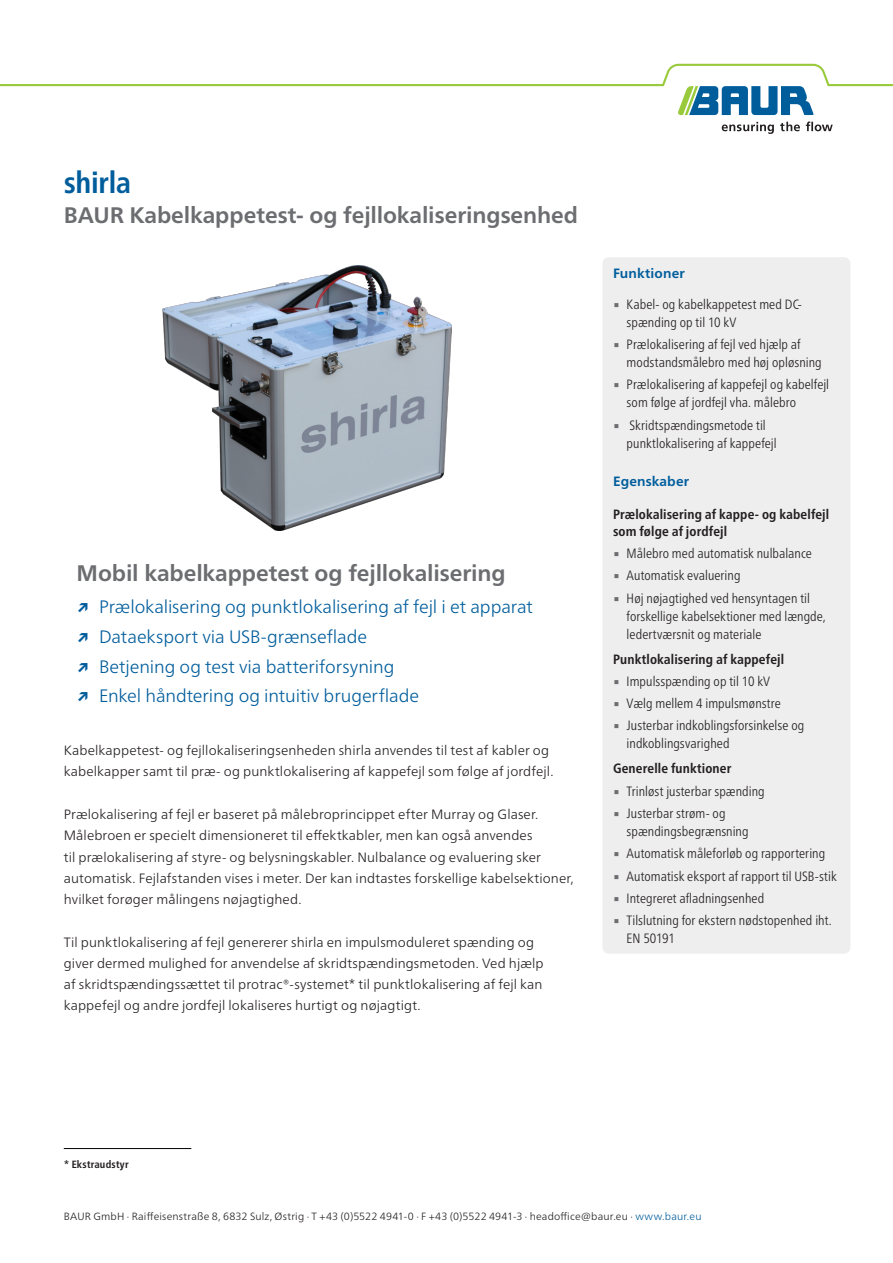
<style>
.page{position:relative;width:893px;height:1263px;background:#fff}
.page>*{position:absolute;margin:0;border:0;box-sizing:border-box;transform-origin:0 0}
.DB_-_Titel_Produktna{font:700 condensed 30px "Frutiger Neue LTW1 G";letter-spacing:-.01em;color:#005d9c}
.DB_-_Titel_Produktbe{font:700 22.5px "Frutiger Neue LTW1 G";letter-spacing:-.005em;color:#6c6d70}
.DB_-_Aufzählung_USP{font:700 22.5px "Frutiger Neue LTW1 G";letter-spacing:-.005em;color:#6c6d70}
.t1{font:300 18px "Frutiger Neue LTW1 G";letter-spacing:-.005em;color:#005d9c}
.DB___Fließtext{font:300 13.5px/21.3px "Frutiger Neue LTW1 G";letter-spacing:.01em;color:#231f20}
.t2{font:300 condensed 13.5px/18px "Frutiger Neue LTW1 G";letter-spacing:.005em;color:#231f20}
.DB_-_Condensed_Unter{font:700 condensed 13.5px/16.5px "Frutiger Neue LTW1 G";letter-spacing:.01em;color:#231f20}
.DB_-_Condensed_Übers{font:700 13.5px "Frutiger Neue LTW1 G";letter-spacing:.01em;color:#005d9c}
.t3{font:300 10.5px "Frutiger Neue LTW1 G";letter-spacing:.015em;color:#231f20}
.DB_-_Fußnote{font:700 condensed 10.5px "Frutiger Neue LTW1 G";letter-spacing:.02em;color:#231f20}
.s1{font-weight:700}
.s2{font-family:"Lucida Sans Unicode";font-weight:400;font-stretch:normal;color:#6c6d70}
.s3{color:#005d9c}
</style>
<div class="page">
<svg style="left:722px;top:122px;width:52px;height:12px"></svg>
<svg style="left:780px;top:122px;width:20px;height:9px"></svg>
<svg style="left:806px;top:122px;width:27px;height:9px"></svg>
<svg style="left:0;top:64px;width:893px;height:51px"></svg>
<div style="left:602px;top:257px;width:248px;height:697px;background:#eeeeef;border-radius:6px"></div>
<img style="left:163px;top:266px;width:288px;height:264px">
<hr style="left:64px;top:1148px;width:127px;height:1px;background:#000">
<p class="DB_-_Titel_Produktna" style="left:64px;top:160px;width:69px">shirla</p>
<p class="DB_-_Titel_Produktbe" style="left:64px;top:199px;width:516px">BAUR Kabelkappetest- og fejllokaliseringsenhed</p>
<p class="DB_-_Aufzählung_USP" style="left:77px;top:557px;width:431px">Mobil kabelkappetest og fejllokalisering</p>
<p class="t1" style="left:77px;top:594px;width:458px"><span class="s1">↗</span> Prælokalisering og punktlokalisering af fejl i et apparat</p>
<p class="t1" style="left:77px;top:623px;width:292px"><span class="s1">↗</span> Dataeksport via USB-grænseflade</p>
<p class="t1" style="left:77px;top:653px;width:319px"><span class="s1">↗</span> Betjening og test via batteriforsyning</p>
<p class="t1" style="left:77px;top:683px;width:344px"><span class="s1">↗</span> Enkel håndtering og intuitiv brugerflade</p>
<p class="DB___Fließtext" style="left:64px;top:739px;width:491px">Kabelkappetest- og fejllokaliseringsenheden shirla anvendes til test af kabler og kabelkapper samt til præ- og punktlokalisering af kappefejl som følge af jordfejl.</p>
<p class="DB___Fließtext" style="left:64px;top:803px;width:511px">Prælokalisering af fejl er baseret på målebroprincippet efter Murray og Glaser.<br>Målebroen er specielt dimensioneret til effektkabler, men kan også anvendes<br>til prælokalisering af styre- og belysningskabler. Nulbalance og evaluering sker automatisk. Fejlafstanden vises i meter. Der kan indtastes forskellige kabelsektioner, hvilket forøger målingens nøjagtighed.</p>
<p class="DB___Fließtext" style="left:64px;top:930px;width:481px">Til punktlokalisering af fejl genererer shirla en impulsmoduleret spænding og giver dermed mulighed for anvendelse af skridtspændingsmetoden. Ved hjælp af skridtspændingssættet til protrac®-systemet* til punktlokalisering af fejl kan kappefejl og andre jordfejl lokaliseres hurtigt og nøjagtigt.</p>
<p class="DB_-_Condensed_Übers" style="left:613px;top:264px;width:73px">Funktioner</p>
<p class="t2" style="left:627px;top:294px;width:177px;text-indent:-14px"><span class="s2">▪</span> Kabel- og kabelkappetest med DC&shy;spænding op til 10 kV</p>
<p class="t2" style="left:627px;top:334px;width:197px;text-indent:-14px"><span class="s2">▪</span> Prælokalisering af fejl ved hjælp af modstandsmålebro med høj opløsning</p>
<p class="t2" style="left:627px;top:375px;width:204px;text-indent:-14px"><span class="s2">▪</span> Prælokalisering af kappefejl og kabelfejl som følge af jordfejl vha. målebro</p>
<p class="t2" style="left:627px;top:415px;width:152px;text-indent:-14px"><span class="s2">▪</span> Skridtspændingsmetode til punktlokalisering af kappefejl</p>
<p class="DB_-_Condensed_Übers" style="left:613px;top:471px;width:78px">Egenskaber</p>
<p class="DB_-_Condensed_Unter" style="left:613px;top:505px;width:218px">Prælokalisering af kappe- og kabelfejl som følge af jordfejl</p>
<p class="t2" style="left:613px;top:543px;width:200px"><span class="s2">▪</span> Målebro med automatisk nulbalance</p>
<p class="t2" style="left:613px;top:566px;width:129px"><span class="s2">▪</span> Automatisk evaluering</p>
<p class="t2" style="left:627px;top:588px;width:201px;text-indent:-14px"><span class="s2">▪</span> Høj nøjagtighed ved hensyntagen til forskellige kabelsektioner med længde, ledertværsnit og materiale</p>
<p class="DB_-_Condensed_Unter" style="left:613px;top:650px;width:173px">Punktlokalisering af kappefejl</p>
<p class="t2" style="left:613px;top:671px;width:159px"><span class="s2">▪</span> Impulsspænding op til 10 kV</p>
<p class="t2" style="left:613px;top:693px;width:169px"><span class="s2">▪</span> Vælg mellem 4 impulsmønstre</p>
<p class="t2" style="left:627px;top:716px;width:179px;text-indent:-14px"><span class="s2">▪</span> Justerbar indkoblingsforsinkelse og indkoblingsvarighed</p>
<p class="DB_-_Condensed_Unter" style="left:613px;top:759px;width:120px">Generelle funktioner</p>
<p class="t2" style="left:613px;top:781px;width:153px"><span class="s2">▪</span> Trinløst justerbar spænding</p>
<p class="t2" style="left:627px;top:803px;width:123px;text-indent:-14px"><span class="s2">▪</span> Justerbar strøm- og spændingsbegrænsning</p>
<p class="t2" style="left:613px;top:843px;width:214px"><span class="s2">▪</span> Automatisk måleforløb og rapportering</p>
<p class="t2" style="left:613px;top:866px;width:225px"><span class="s2">▪</span> Automatisk eksport af rapport til USB-stik</p>
<p class="t2" style="left:613px;top:888px;width:153px"><span class="s2">▪</span> Integreret afladningsenhed</p>
<p class="t2" style="left:627px;top:910px;width:207px;text-indent:-14px"><span class="s2">▪</span> Tilslutning for ekstern nødstopenhed iht.<br>EN 50191</p>
<p class="DB_-_Fußnote" style="left:64px;top:1156px;width:66px">* Ekstraudstyr</p>
<p class="t3" style="left:64px;top:1208px;width:639px">BAUR GmbH · Raiffeisenstraße 8, 6832 Sulz, Østrig · T +43 (0)5522 4941-0 · F +43 (0)5522 4941-3 · headoffice@baur.eu · <span class="s3">www.baur.eu</span></p>
</div>
